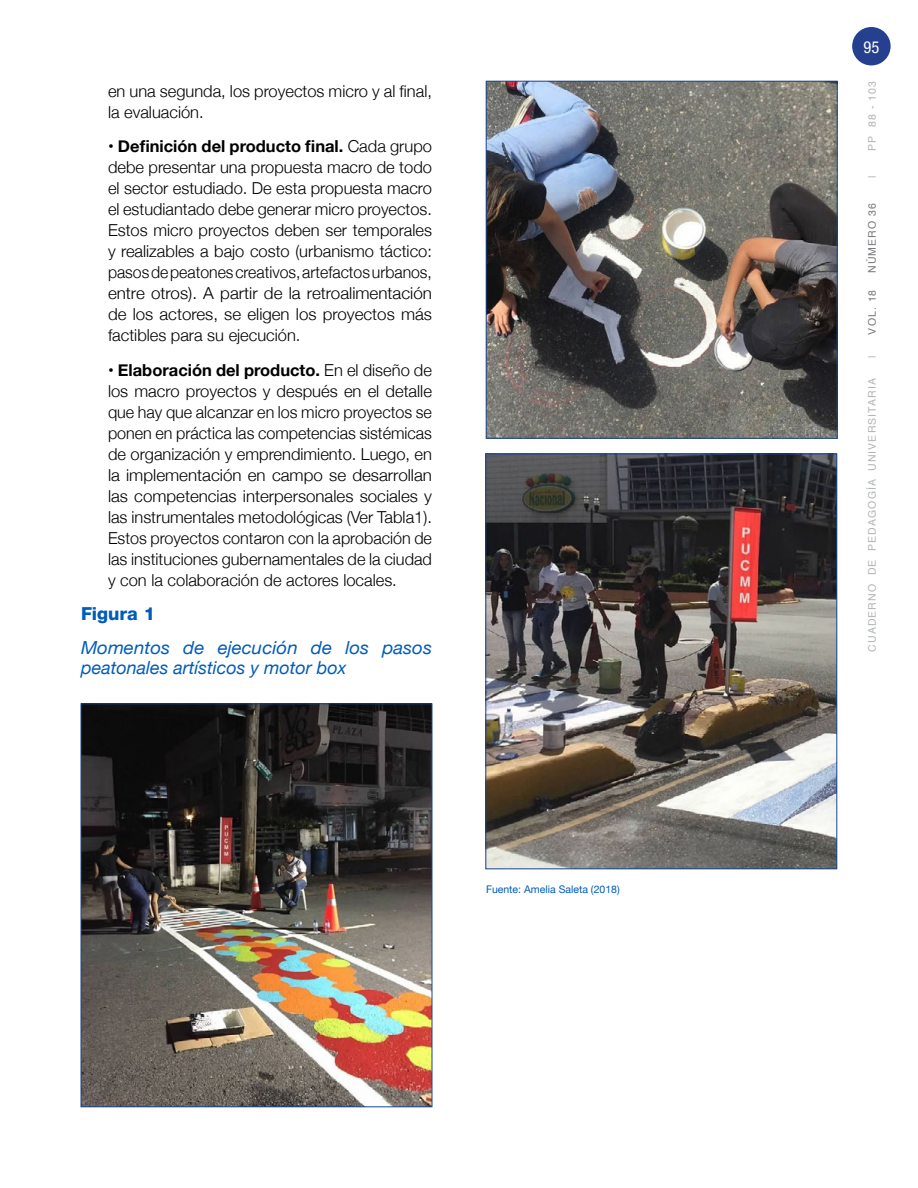
<style>
.page{position:relative;width:918px;height:1188px;background:#fff}
.page>*{position:absolute;margin:0;border:0;box-sizing:border-box;transform-origin:0 0}
.t1{font:italic 18px/20.5px "Helvetica Neue";color:#005cb9;scale:1.04 1}
.t2{font:800 18px "Helvetica Neue";color:#005cb9}
.t3{font:300 16.5px/21px "Helvetica Neue";color:#000;text-align:justify}
.t4{font:italic condensed 16.5px "Helvetica Neue";color:#fff}
.t5{font:10.5px "Helvetica";letter-spacing:.1em;color:#b1b4b6}
.t6{font:10.5px "Helvetica Neue";color:#005cb9}
.t7{font:10.5px "Helvetica";letter-spacing:.1em;color:#77787b}
.s1{font-weight:700}
</style>
<div class="page">
<div style="left:852px;top:27px;width:39px;height:38px;background:#25408f;border-radius:50%"></div>
<img style="left:83px;top:706px;width:347px;height:399px">
<div style="left:81px;top:704px;width:351px;height:403px;border:1px solid #19458c"></div>
<img style="left:488px;top:83px;width:347px;height:353px">
<div style="left:486px;top:81px;width:351px;height:357px;border:1px solid #19458c"></div>
<img style="left:488px;top:456px;width:347px;height:411px">
<div style="left:486px;top:454px;width:351px;height:415px;border:1px solid #19458c"></div>
<p class="t3" style="left:108px;top:80px;width:326px">en una segunda, los proyectos micro y al final, la evaluación.</p>
<p class="t3" style="left:108px;top:135px;width:326px"><span class="s1">• Definición del producto final.</span> Cada grupo debe presentar una propuesta macro de todo el sector estudiado. De esta propuesta macro el estudiantado debe generar micro proyectos.<br>Estos micro proyectos deben ser temporales y realizables a bajo costo (urbanismo táctico: pasos de peatones creativos, artefactos urbanos, entre otros). A partir de la retroalimentación de los actores, se eligen los proyectos más factibles para su ejecución.</p>
<p class="t3" style="left:108px;top:359px;width:326px"><span class="s1">• Elaboración del producto.</span> En el diseño de los macro proyectos y después en el detalle que hay que alcanzar en los micro proyectos se ponen en práctica las competencias sistémicas de organización y emprendimiento. Luego, en la implementación en campo se desarrollan las competencias interpersonales sociales y las instrumentales metodológicas (Ver Tabla1).<br>Estos proyectos contaron con la aprobación de las instituciones gubernamentales de la ciudad y con la colaboración de actores locales.</p>
<p class="t2" style="left:81px;top:603px;width:76px">Figura 1</p>
<p class="t1" style="left:81px;top:638px;width:339px">Momentos de ejecución de los pasos peatonales artísticos y motor box</p>
<p class="t6" style="left:486px;top:881px;width:135px">Fuente: Amelia Saleta (2018)</p>
<p class="t4" style="left:864px;top:37px;width:17px">95</p>
<p class="t5" style="left:864px;top:151px;width:71px;rotate:-90deg">PP 88 - 103</p>
<p class="t5" style="left:864px;top:178px;width:4px;rotate:-90deg">|</p>
<p class="t7" style="left:864px;top:273px;width:71px;rotate:-90deg">NÚMERO 36</p>
<p class="t7" style="left:864px;top:335px;width:46px;rotate:-90deg">VOL. 18</p>
<p class="t5" style="left:864px;top:358px;width:4px;rotate:-90deg">|</p>
<p class="t5" style="left:864px;top:652px;width:275px;rotate:-90deg">CUADERNO DE PEDAGOGÍA UNIVERSITARIA</p>
</div>
